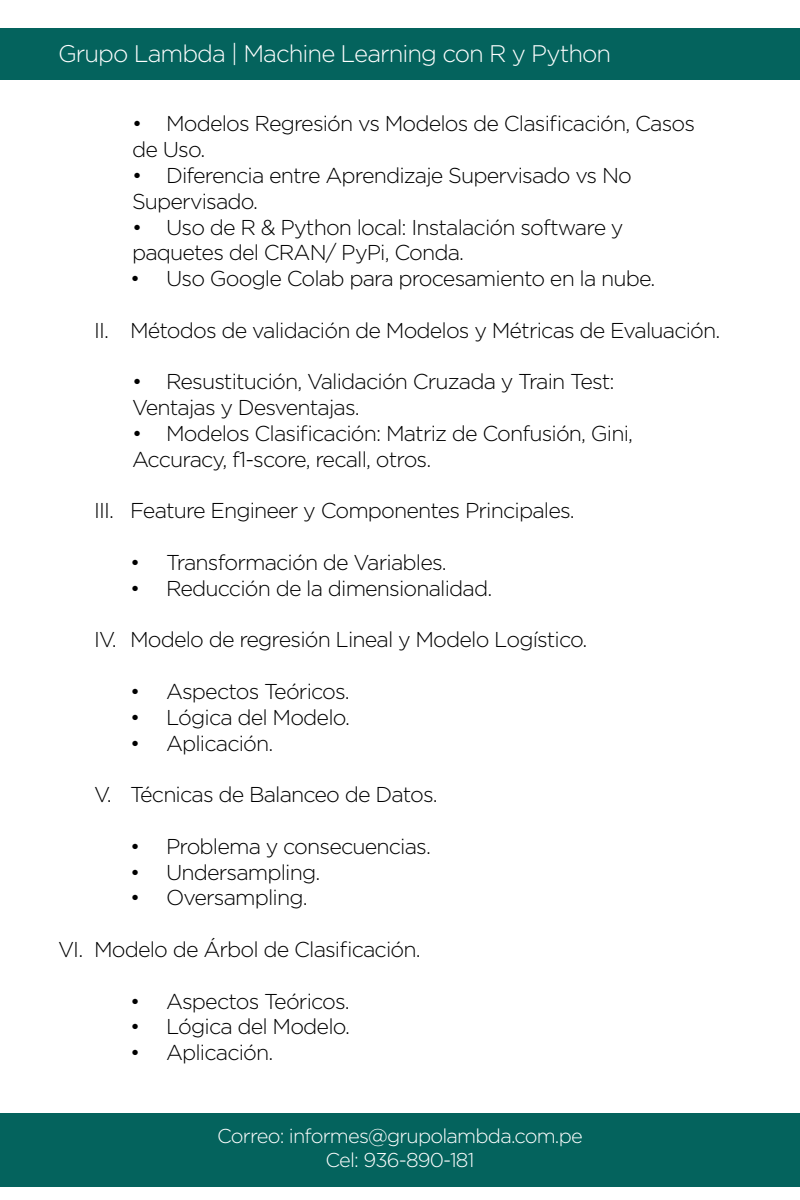
<style>
.page{position:relative;width:800px;height:1200px;background:#fff}
.page>*{position:absolute;margin:0;border:0;box-sizing:border-box;transform-origin:0 0}
.t1{font:300 24px "Gotham";letter-spacing:-.04em;color:#fff}
.t2{font:300 21.5px/25.8px "Gotham";letter-spacing:-.04em;color:#000}
.t3{font:300 20px/24px "Gotham";letter-spacing:-.04em;color:#fff;text-align:center}
</style>
<div class="page">
<div style="left:0;top:29px;width:800px;height:51px;background:#04635d"></div>
<div style="left:0;top:1113px;width:800px;height:74px;background:#04635d"></div>
<p class="t1" style="left:58px;top:39px;width:555px">Grupo Lambda | Machine Learning con R y Python</p>
<p class="t2" style="left:132px;top:110px;width:565px">• Modelos Regresión vs Modelos de Clasificación, Casos de Uso.</p>
<p class="t2" style="left:132px;top:162px;width:501px">• Diferencia entre Aprendizaje Supervisado vs No<br>Supervisado.</p>
<p class="t2" style="left:132px;top:214px;width:493px">• Uso de R &amp; Python local: Instalación software y paquetes del CRAN/ PyPi, Conda.</p>
<p class="t2" style="left:130px;top:265px;width:527px">• Uso Google Colab para procesamiento en la nube.</p>
<p class="t2" style="left:94px;top:317px;width:628px">II. Métodos de validación de Modelos y Métricas de Evaluación.</p>
<p class="t2" style="left:132px;top:368px;width:484px">• Resustitución, Validación Cruzada y Train Test:<br>Ventajas y Desventajas.</p>
<p class="t2" style="left:132px;top:420px;width:503px">• Modelos Clasificación: Matriz de Confusión, Gini,<br>Accuracy, f1-score, recall, otros.</p>
<p class="t2" style="left:94px;top:497px;width:482px">III. Feature Engineer y Componentes Principales.</p>
<p class="t2" style="left:130px;top:549px;width:318px">• Transformación de Variables.</p>
<p class="t2" style="left:130px;top:575px;width:364px">• Reducción de la dimensionalidad.</p>
<p class="t2" style="left:94px;top:626px;width:495px">IV. Modelo de regresión Lineal y Modelo Logístico.</p>
<p class="t2" style="left:130px;top:678px;width:221px">• Aspectos Teóricos.</p>
<p class="t2" style="left:130px;top:704px;width:222px">• Lógica del Modelo.</p>
<p class="t2" style="left:130px;top:730px;width:145px">• Aplicación.</p>
<p class="t2" style="left:94px;top:781px;width:345px">V. Técnicas de Balanceo de Datos.</p>
<p class="t2" style="left:130px;top:833px;width:302px">• Problema y consecuencias.</p>
<p class="t2" style="left:130px;top:859px;width:192px">• Undersampling.</p>
<p class="t2" style="left:130px;top:884px;width:179px">• Oversampling.</p>
<p class="t2" style="left:58px;top:936px;width:364px">VI. Modelo de Árbol de Clasificación.</p>
<p class="t2" style="left:130px;top:988px;width:221px">• Aspectos Teóricos.</p>
<p class="t2" style="left:130px;top:1013px;width:222px">• Lógica del Modelo.</p>
<p class="t2" style="left:130px;top:1039px;width:145px">• Aplicación.</p>
<p class="t3" style="left:217px;top:1124px;width:367px">Correo: informes@grupolambda.com.pe<br>Cel: 936-890-181</p>
</div>
